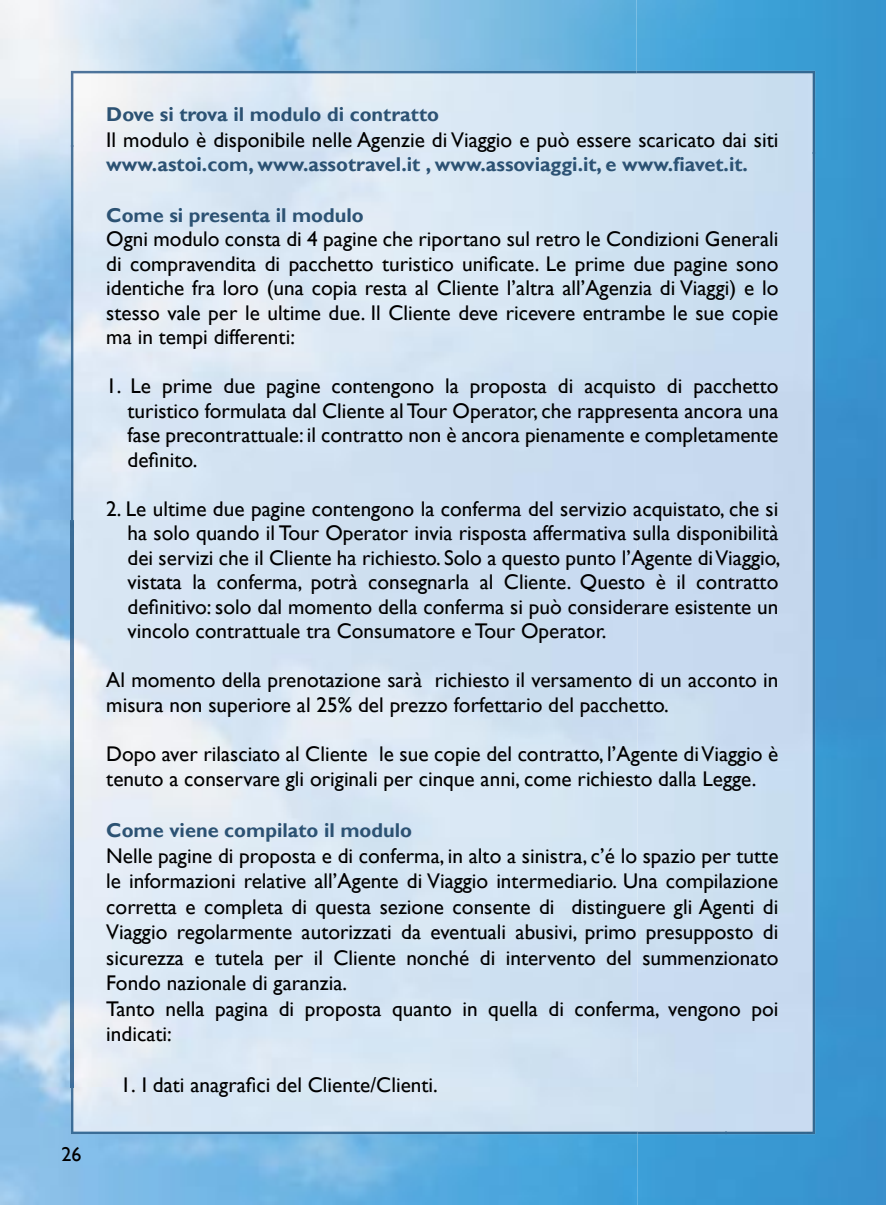
<style>
.page{position:relative;width:886px;height:1205px;background:#fff}
.page>*{position:absolute;margin:0;border:0;box-sizing:border-box;transform-origin:0 0}
.t1{font:21.25px/24.5px "Gill Sans";color:#000;text-align:justify}
.t2{font:700 20px "Gill Sans";color:#2c5273}
.t3{font:20px "Gill Sans";color:#000}
</style>
<div class="page">
<img style="left:0;top:0;width:636px;height:521px">
<img style="left:636px;top:0;width:249px;height:1205px">
<img style="left:0;top:521px;width:73px;height:566px">
<img style="left:0;top:1087px;width:638px;height:118px">
<img style="left:152px;top:147px;width:484px;height:374px">
<div style="left:636px;top:153px;width:89px;height:898px;background:#caddf0"></div>
<img style="left:73px;top:521px;width:565px;height:566px">
<img style="left:71px;top:71px;width:565px;height:76px">
<img style="left:71px;top:145px;width:81px;height:376px">
<div style="left:636px;top:71px;width:179px;height:82px;background:#ccdff0"></div>
<div style="left:725px;top:152px;width:90px;height:982px;background:#c7daf0"></div>
<div style="left:636px;top:1051px;width:90px;height:83px;background:#caddf0"></div>
<img style="left:71px;top:1087px;width:567px;height:47px">
<svg style="left:885px;top:0;width:1px;height:1205px"></svg>
<p class="t3" style="left:61px;top:1143px;width:22px">26</p>
<p class="t2" style="left:106px;top:102px;width:334px">Dove si trova il modulo di contratto</p>
<p class="t1" style="left:106px;top:127px;width:673px">Il modulo è disponibile nelle Agenzie di Viaggio e può essere scaricato dai siti</p>
<p class="t2" style="left:106px;top:152px;width:643px">www.astoi.com, www.assotravel.it , www.assoviaggi.it, e www.fiavet.it.</p>
<p class="t2" style="left:106px;top:203px;width:259px">Come si presenta il modulo</p>
<p class="t1" style="left:106px;top:227px;width:674px">Ogni modulo consta di 4 pagine che riportano sul retro le Condizioni Generali di compravendita di pacchetto turistico unificate. Le prime due pagine sono identiche fra loro (una copia resta al Cliente l’altra all’Agenzia di Viaggi) e lo stesso vale per le ultime due. Il Cliente deve ricevere entrambe le sue copie ma in tempi differenti:</p>
<p class="t1" style="left:128px;top:374px;width:652px;text-indent:-21px">1. Le prime due pagine contengono la proposta di acquisto di pacchetto turistico formulata dal Cliente al Tour Operator, che rappresenta ancora una fase precontrattuale: il contratto non è ancora pienamente e completamente definito.</p>
<p class="t1" style="left:128px;top:496px;width:654px;text-indent:-21px">2. Le ultime due pagine contengono la conferma del servizio acquistato, che si ha solo quando il Tour Operator invia risposta affermativa sulla disponibilità dei servizi che il Cliente ha richiesto. Solo a questo punto l’Agente di Viaggio, vistata la conferma, potrà consegnarla al Cliente. Questo è il contratto definitivo: solo dal momento della conferma si può considerare esistente un vincolo contrattuale tra Consumatore e Tour Operator.</p>
<p class="t1" style="left:106px;top:668px;width:674px">Al momento della prenotazione sarà richiesto il versamento di un acconto in misura non superiore al 25% del prezzo forfettario del pacchetto.</p>
<p class="t1" style="left:106px;top:741px;width:674px;line-height:25.5px">Dopo aver rilasciato al Cliente le sue copie del contratto, l’Agente di Viaggio è tenuto a conservare gli originali per cinque anni, come richiesto dalla Legge.</p>
<p class="t2" style="left:106px;top:818px;width:307px">Come viene compilato il modulo</p>
<p class="t1" style="left:106px;top:843px;width:674px;line-height:25.5px;text-align:left">Nelle pagine di proposta e di conferma, in alto a sinistra, c’é lo spazio per tutte le informazioni relative all’Agente di Viaggio intermediario. Una compilazione corretta e completa di questa sezione consente di distinguere gli Agenti di Viaggio regolarmente autorizzati da eventuali abusivi, primo presupposto di sicurezza e tutela per il Cliente nonché di intervento del summenzionato Fondo nazionale di garanzia.<br>Tanto nella pagina di proposta quanto in quella di conferma, vengono poi indicati:</p>
<p class="t1" style="left:120px;top:1073px;width:319px">1. I dati anagrafici del Cliente/Clienti.</p>
</div>
